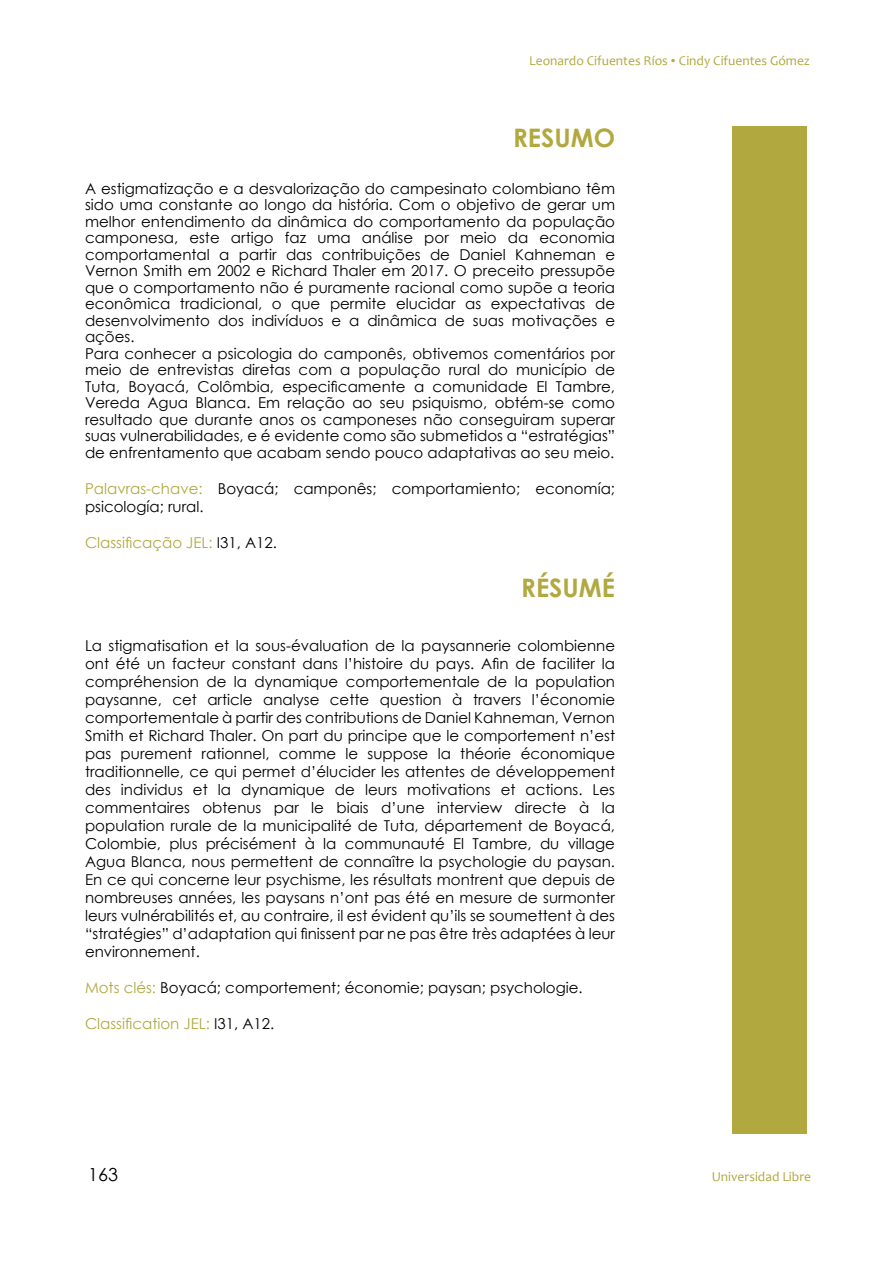
<style>
.page{position:relative;width:893px;height:1263px;background:#fff}
.page>*{position:absolute;margin:0;border:0;box-sizing:border-box;transform-origin:0 0}
.t1{font:700 25.5px "Century Gothic";color:#b1a93f}
.t2{font:18px "Century Gothic";color:#000}
.t3{font:15px/18px "Century Gothic";color:#000}
.t4{font:15px "Century Gothic";color:#b1a93f}
.t5{font:13.5px "Candara";color:#b1a93f}
.s1{font-family:"Times New Roman"}
.s2{color:#b1a93f}
.s3{color:#000}
</style>
<div class="page">
<div style="left:732px;top:126px;width:75px;height:1008px;background:#b1a93f"></div>
<p class="t5" style="left:529px;top:52px;width:282px">Leonardo Cifuentes Ríos <span class="s1">•</span> Cindy Cifuentes Gómez</p>
<h1 class="t1" style="left:513px;top:119px;width:103px">RESUMO</h1>
<p class="t3" style="left:85px;top:180px;width:532px;line-height:16.5px">A estigmatização e a desvalorização do campesinato colombiano têm sido uma constante ao longo da história. Com o objetivo de gerar um melhor entendimento da dinâmica do comportamento da população camponesa, este artigo faz uma análise por meio da economia comportamental a partir das contribuições de Daniel Kahneman e Vernon Smith em 2002 e Richard Thaler em 2017. O preceito pressupõe que o comportamento não é puramente racional como supõe a teoria econômica tradicional, o que permite elucidar as expectativas de desenvolvimento dos indivíduos e a dinâmica de suas motivações e ações.<br>Para conhecer a psicologia do camponês, obtivemos comentários por meio de entrevistas diretas com a população rural do município de Tuta, Boyacá, Colômbia, especificamente a comunidade El Tambre, Vereda Agua Blanca. Em relação ao seu psiquismo, obtém-se como resultado que durante anos os camponeses não conseguiram superar suas vulnerabilidades, e é evidente como são submetidos a “estratégias” de enfrentamento que acabam sendo pouco adaptativas ao seu meio.</p>
<p class="t3" style="left:85px;top:479px;width:532px"><span class="s2">Palavras-chave:</span> Boyacá; camponês; comportamiento; economía; psicología; rural.</p>
<p class="t4" style="left:85px;top:532px;width:193px">Classificação JEL: <span class="s3">I31, A12.</span></p>
<h1 class="t1" style="left:521px;top:568px;width:95px">RÉSUMÉ</h1>
<p class="t3" style="left:85px;top:636px;width:532px;text-align:justify">La stigmatisation et la sous-évaluation de la paysannerie colombienne ont été un facteur constant dans l’histoire du pays. Afin de faciliter la compréhension de la dynamique comportementale de la population paysanne, cet article analyse cette question à travers l’économie comportementale à partir des contributions de Daniel Kahneman, Vernon Smith et Richard Thaler. On part du principe que le comportement n’est pas purement rationnel, comme le suppose la théorie économique traditionnelle, ce qui permet d’élucider les attentes de développement des individus et la dynamique de leurs motivations et actions. Les commentaires obtenus par le biais d’une interview directe à la population rurale de la municipalité de Tuta, département de Boyacá, Colombie, plus précisément à la communauté El Tambre, du village Agua Blanca, nous permettent de connaître la psychologie du paysan.<br>En ce qui concerne leur psychisme, les résultats montrent que depuis de nombreuses années, les paysans n’ont pas été en mesure de surmonter leurs vulnérabilités et, au contraire, il est évident qu’ils se soumettent à des “stratégies” d’adaptation qui finissent par ne pas être très adaptées à leur environnement.</p>
<p class="t3" style="left:85px;top:978px;width:499px"><span class="s2">Mots clés:</span> Boyacá; comportement; économie; paysan; psychologie.</p>
<p class="t4" style="left:85px;top:1013px;width:191px">Classification JEL: <span class="s3">I31, A12.</span></p>
<p class="t2" style="left:88px;top:1162px;width:31px">163</p>
<p class="t5" style="left:712px;top:1168px;width:101px">Universidad Libre</p>
</div>
